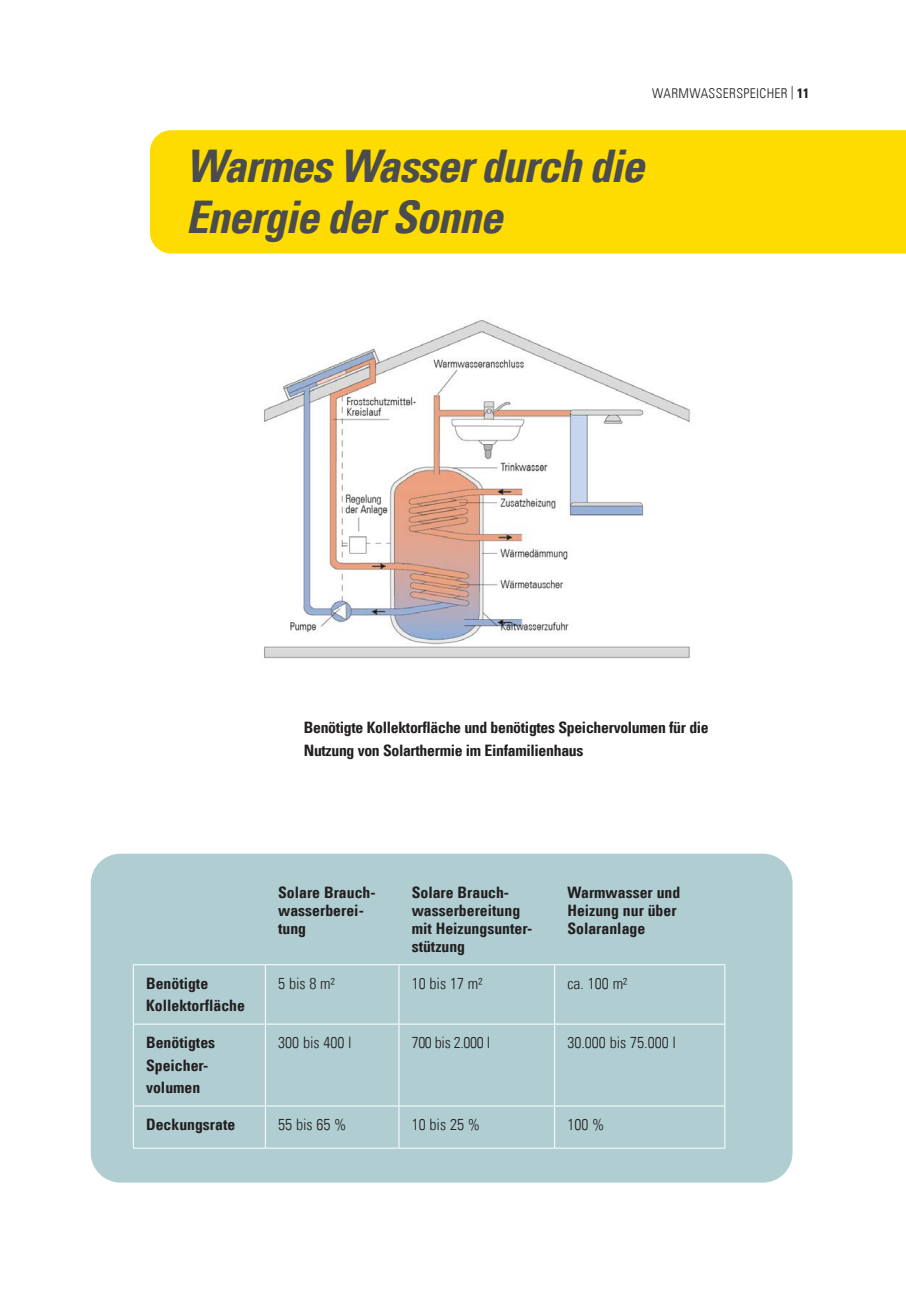
<style>
.page{position:relative;width:906px;height:1289px;background:#fff}
.page>*{position:absolute;margin:0;border:0;box-sizing:border-box;transform-origin:0 0}
.t1{font:italic 700 condensed 45px/51px "Univers LT";letter-spacing:-.025em;color:#4b4c4d}
.t2{font:700 condensed 15.75px/18px "Univers LT";color:#231f20}
.t3{font:700 condensed 15.75px/22.5px "Univers LT";letter-spacing:-.02em;color:#231f20}
.t4{font:300 condensed 15.75px "Univers LT";color:#231f20}
.t5{font:300 condensed 15.75px "Univers LT";letter-spacing:-.025em;color:#231f20}
.t6{font:300 condensed 13.5px "Univers LT";letter-spacing:.025em;color:#231f20}
.s1{font-weight:700}
</style>
<div class="page">
<div style="left:150px;top:130px;width:756px;height:123px;background:#ffdc01"></div>
<img style="left:264px;top:320px;width:426px;height:339px">
<div style="left:91px;top:853px;width:701px;height:329px;background:#b0ced2;border-radius:30px"></div>
<hr style="left:133px;top:964px;width:132px;height:1px;background:#fff">
<hr style="left:265px;top:964px;width:134px;height:1px;background:#fff">
<hr style="left:265px;top:965px;width:1px;height:58px;background:#fff">
<hr style="left:399px;top:964px;width:155px;height:1px;background:#fff">
<hr style="left:398px;top:965px;width:1px;height:58px;background:#fff">
<hr style="left:554px;top:964px;width:171px;height:1px;background:#fff">
<hr style="left:554px;top:965px;width:1px;height:58px;background:#fff">
<hr style="left:724px;top:965px;width:1px;height:58px;background:#fff">
<hr style="left:133px;top:1023px;width:132px;height:1px;background:#fff">
<hr style="left:265px;top:1023px;width:134px;height:1px;background:#fff">
<hr style="left:265px;top:1024px;width:1px;height:81px;background:#fff">
<hr style="left:399px;top:1023px;width:155px;height:1px;background:#fff">
<hr style="left:398px;top:1024px;width:1px;height:81px;background:#fff">
<hr style="left:554px;top:1023px;width:171px;height:1px;background:#fff">
<hr style="left:265px;top:1106px;width:1px;height:41px;background:#fff">
<hr style="left:398px;top:1106px;width:1px;height:41px;background:#fff">
<hr style="left:554px;top:1024px;width:1px;height:81px;background:#fff">
<hr style="left:724px;top:1024px;width:1px;height:81px;background:#fff">
<hr style="left:133px;top:1105px;width:132px;height:1px;background:#fff">
<hr style="left:265px;top:1105px;width:134px;height:1px;background:#fff">
<hr style="left:399px;top:1105px;width:155px;height:1px;background:#fff">
<hr style="left:554px;top:1105px;width:171px;height:1px;background:#fff">
<hr style="left:554px;top:1106px;width:1px;height:41px;background:#fff">
<hr style="left:724px;top:1106px;width:1px;height:41px;background:#fff">
<hr style="left:133px;top:1147px;width:132px;height:1px;background:#fff">
<hr style="left:265px;top:1147px;width:134px;height:1px;background:#fff">
<hr style="left:399px;top:1147px;width:155px;height:1px;background:#fff">
<hr style="left:554px;top:1147px;width:171px;height:1px;background:#fff">
<hr style="left:133px;top:965px;width:1px;height:58px;background:#fff">
<hr style="left:133px;top:1024px;width:1px;height:81px;background:#fff">
<hr style="left:133px;top:1106px;width:1px;height:41px;background:#fff">
<p class="t6" style="left:652px;top:85px;width:158px">WARMWASSERSPEICHER | <span class="s1">11</span></p>
<h1 class="t1" style="left:186px;top:140px;width:460px">Warmes Wasser durch die<br>Energie der Sonne</h1>
<p class="t3" style="left:304px;top:716px;width:406px">Benötigte Kollektorfläche und benötigtes Speichervolumen für die<br>Nutzung von Solarthermie im Einfamilienhaus</p>
<p class="t2" style="left:278px;top:883px;width:99px">Solare Brauch&shy;wasserberei&shy;tung</p>
<p class="t2" style="left:412px;top:883px;width:122px">Solare Brauch&shy;wasserbereitung mit Heizungsunter&shy;stützung</p>
<p class="t2" style="left:567px;top:883px;width:114px">Warmwasser und<br>Heizung nur über<br>Solaranlage</p>
<p class="t2" style="left:146px;top:971px;width:100px;line-height:22.5px">Benötigte<br>Kollektorfläche</p>
<p class="t4" style="left:278px;top:973px;width:58px">5 bis 8 m²</p>
<p class="t4" style="left:412px;top:973px;width:72px">10 bis 17 m²</p>
<p class="t4" style="left:567px;top:973px;width:61px">ca. 100 m²</p>
<p class="t2" style="left:146px;top:1031px;width:71px;line-height:22.5px">Benötigtes<br>Speicher&shy;volumen</p>
<p class="t4" style="left:278px;top:1033px;width:75px">300 bis 400 l</p>
<p class="t5" style="left:412px;top:1033px;width:80px">700 bis 2.000 l</p>
<p class="t4" style="left:567px;top:1033px;width:110px">30.000 bis 75.000 l</p>
<p class="t2" style="left:146px;top:1115px;width:91px">Deckungsrate</p>
<p class="t4" style="left:278px;top:1115px;width:70px">55 bis 65 %</p>
<p class="t4" style="left:412px;top:1115px;width:70px">10 bis 25 %</p>
<p class="t4" style="left:567px;top:1115px;width:39px">100 %</p>
</div>
